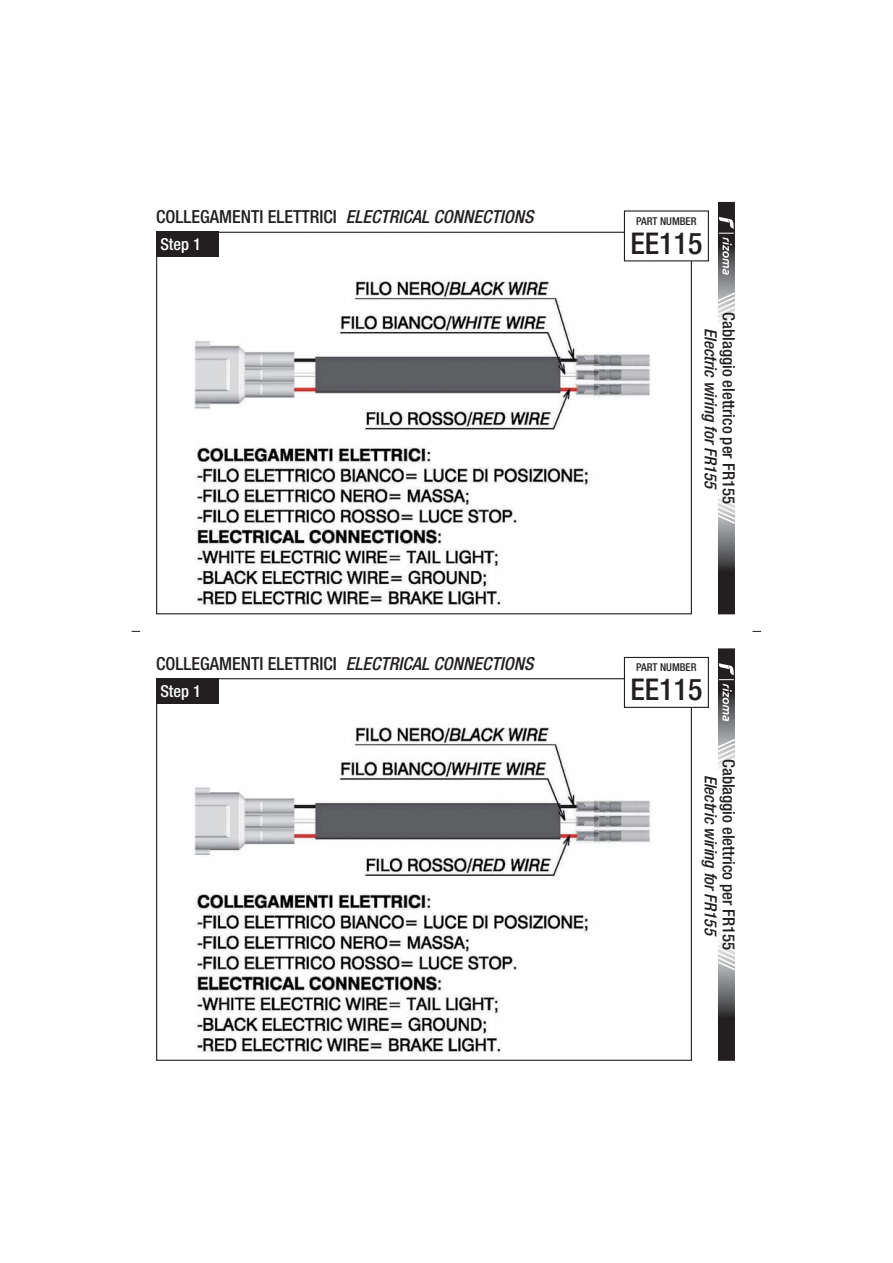
<style>
.page{position:relative;width:893px;height:1263px;background:#fff}
.page>*{position:absolute;margin:0;border:0;box-sizing:border-box;transform-origin:0 0}
.t1{font:500 condensed 30px "Helvetica Neue LT Std";color:#231f20}
.t2{font:500 condensed 18px "Helvetica Neue LT Std";color:#231f20}
.t3{font:500 condensed 16.8px "Helvetica Neue LT Std";color:#231f20}
.t4{font:italic 500 condensed 16.8px "Helvetica Neue LT Std";color:#231f20}
.t5{font:500 condensed 16.5px "Helvetica Neue LT Std";color:#fff}
.t6{font:500 condensed 10.8px "Helvetica Neue LT Std";color:#231f20}
.s1{font-style:italic}
</style>
<div class="page">
<img style="left:195px;top:237px;width:458px;height:369px">
<div style="left:156px;top:232px;width:62px;height:25px;background:#231f20"></div>
<svg style="left:718px;top:494px;width:17px;height:120px;background:#6e6d6e"></svg>
<svg style="left:718px;top:202px;width:17px;height:121px;background:#807f81"></svg>
<div style="left:624px;top:211px;width:84px;height:50px;background:#fff"></div>
<div style="left:624px;top:210px;width:85px;height:51px;border:1px solid #231f20"></div>
<img style="left:195px;top:683px;width:456px;height:370px">
<div style="left:156px;top:678px;width:62px;height:26px;background:#231f20"></div>
<svg style="left:718px;top:941px;width:17px;height:120px;background:#6d6c6e"></svg>
<svg style="left:718px;top:648px;width:17px;height:121px;background:#807f81"></svg>
<div style="left:624px;top:657px;width:84px;height:50px;background:#fff"></div>
<div style="left:624px;top:657px;width:85px;height:51px;border:1px solid #231f20"></div>
<p class="t2" style="left:156px;top:210px;width:379px">COLLEGAMENTI ELETTRICI <span class="s1">ELECTRICAL CONNECTIONS</span></p>
<p class="t5" style="left:160px;top:239px;width:42px">Step 1</p>
<h1 class="t1" style="left:630px;top:232px;width:74px">EE115</h1>
<p class="t6" style="left:636px;top:217px;width:62px">PART NUMBER</p>
<p class="t3" style="left:735px;top:312px;width:193px;rotate:90deg">Cablaggio elettrico per FR155</p>
<p class="t4" style="left:717px;top:328px;width:163px;rotate:90deg">Electric wiring for FR155</p>
<p class="t2" style="left:156px;top:657px;width:379px">COLLEGAMENTI ELETTRICI <span class="s1">ELECTRICAL CONNECTIONS</span></p>
<p class="t5" style="left:160px;top:685px;width:42px">Step 1</p>
<h1 class="t1" style="left:630px;top:679px;width:74px">EE115</h1>
<p class="t6" style="left:636px;top:663px;width:62px">PART NUMBER</p>
<p class="t3" style="left:735px;top:759px;width:193px;rotate:90deg">Cablaggio elettrico per FR155</p>
<p class="t4" style="left:717px;top:775px;width:163px;rotate:90deg">Electric wiring for FR155</p>
</div>
